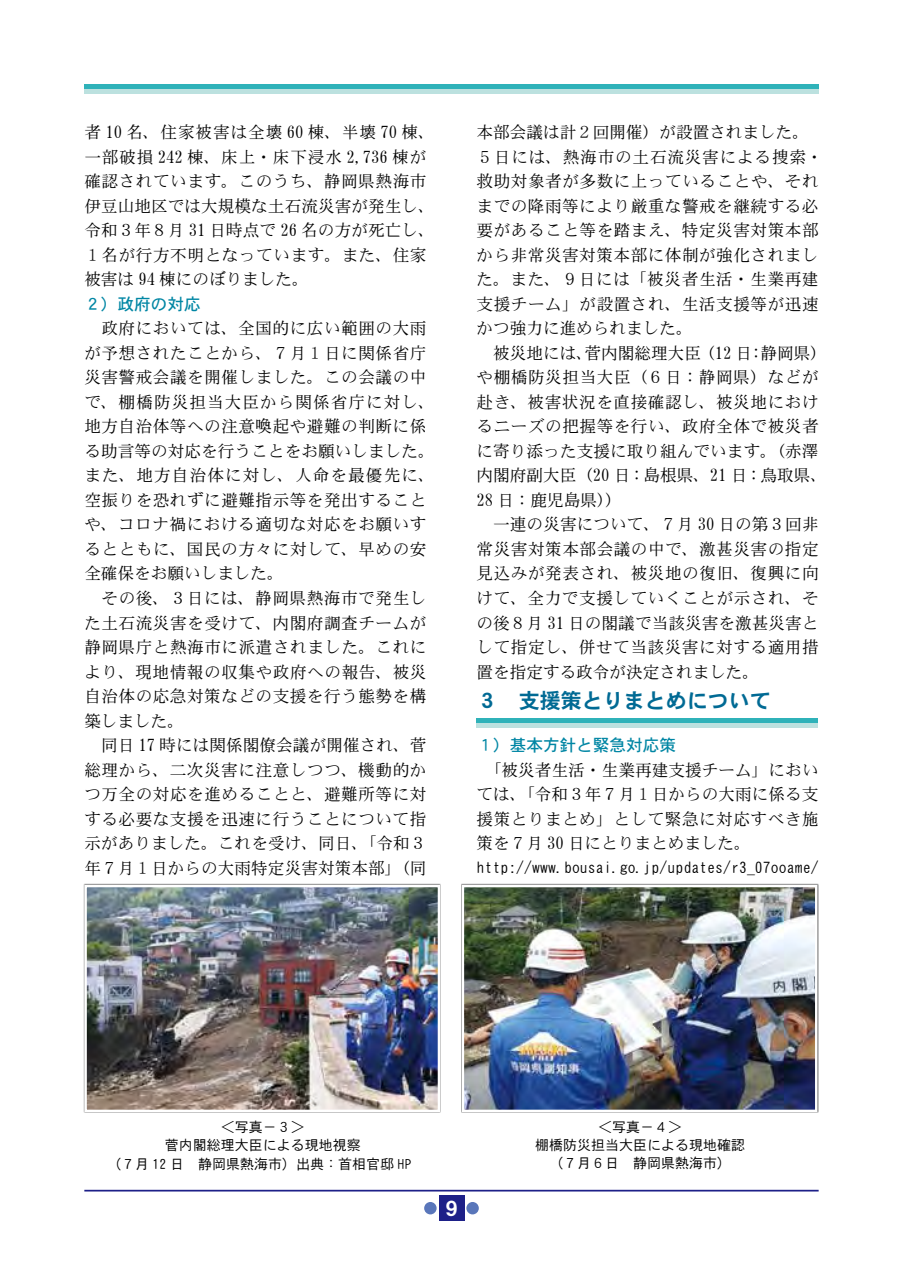
<style>
.page{position:relative;width:903px;height:1275px;background:#fff}
.page>*{position:absolute;margin:0;border:0;box-sizing:border-box;transform-origin:0 0}
.t1{font:21px "DFHS Gothic W7 WIN RKSJ H";color:#006a94}
.t2{font:21px "DFHS Gothic W7 WIN RKSJ H";color:#fff}
.t3{font:16.62px/24.5px "DFHS Mincho W3 WIN RKSJ H";letter-spacing:.03em;color:#000}
.t4{font:16.62px/24.5px "DFHS Mincho W3 WIN RKSJ H";letter-spacing:.005em;color:#000}
.t5{font:16.62px "DFHS Gothic W5 WIN RKSJ H";color:#0086a4}
.t6{font:15.75px "DFHS Gothic W3 WIN RKSJ H";letter-spacing:.005em;color:#000}
.t7{font:14px/18.4px "DFHS Gothic W3 WIN RKSJ H";color:#000;text-align:center}
</style>
<div class="page">
<hr style="left:84px;top:1190px;width:735px;height:1px;background:#1d2088">
<div style="left:439px;top:1196px;width:25px;height:25px;background:#1d2088"></div>
<div style="left:466px;top:1202px;width:13px;height:12px;background:#5976ba;border-radius:50%"></div>
<div style="left:424px;top:1202px;width:13px;height:12px;background:#5976ba;border-radius:50%"></div>
<div style="left:84px;top:89px;width:735px;height:5px;background:#bce1df"></div>
<div style="left:84px;top:84px;width:735px;height:5px;background:#2fb2b9"></div>
<hr style="left:477px;top:723px;width:341px;height:4px;background:#bce1df">
<div style="left:477px;top:718px;width:341px;height:5px;background:#2fb2b9"></div>
<img style="left:87px;top:888px;width:350px;height:221px">
<div style="left:84px;top:885px;width:356px;height:227px;border:2px solid #fff"></div>
<img style="left:465px;top:888px;width:349px;height:221px">
<div style="left:462px;top:885px;width:355px;height:227px;border:2px solid #fff"></div>
<p class="t4" style="left:84px;top:121px;width:352px">者 10 名、住家被害は全壊 60 棟、半壊 70 棟、一部破損 242 棟、床上・床下浸水 2,736 棟が確認されています。このうち、静岡県熱海市伊豆山地区では大規模な土石流災害が発生し、令和３年８月 31 日時点で 26 名の方が死亡し、<br>１名が行方不明となっています。また、住家被害は 94 棟にのぼりました。</p>
<p class="t5" style="left:84px;top:296px;width:118px">２）政府の対応</p>
<p class="t3" style="left:84px;top:317px;width:352px">　政府においては、全国的に広い範囲の大雨が予想されたことから、７月１日に関係省庁災害警戒会議を開催しました。この会議の中で、棚橋防災担当大臣から関係省庁に対し、地方自治体等への注意喚起や避難の判断に係る助言等の対応を行うことをお願いしました。また、地方自治体に対し、人命を最優先に、空振りを恐れずに避難指示等を発出することや、コロナ禍における適切な対応をお願いするとともに、国民の方々に対して、早めの安全確保をお願いしました。<br>　その後、３日には、静岡県熱海市で発生した土石流災害を受けて、内閣府調査チームが静岡県庁と熱海市に派遣されました。これにより、現地情報の収集や政府への報告、被災自治体の応急対策などの支援を行う態勢を構築しました。<br>　同日 17 時には関係閣僚会議が開催され、菅総理から、二次災害に注意しつつ、機動的かつ万全の対応を進めることと、避難所等に対する必要な支援を迅速に行うことについて指示がありました。これを受け、同日、「令和３年７月１日からの大雨特定災害対策本部」（同</p>
<p class="t3" style="left:476px;top:121px;width:352px">本部会議は計２回開催）が設置されました。<br>５日には、熱海市の土石流災害による捜索・救助対象者が多数に上っていることや、それまでの降雨等により厳重な警戒を継続する必要があること等を踏まえ、特定災害対策本部から非常災害対策本部に体制が強化されました。また、９日には「被災者生活・生業再建支援チーム」が設置され、生活支援等が迅速かつ強力に進められました。<br>　被災地には、菅内閣総理大臣（12 日：静岡県）や棚橋防災担当大臣（６日：静岡県）などが赴き、被害状況を直接確認し、被災地におけるニーズの把握等を行い、政府全体で被災者に寄り添った支援に取り組んでいます。（赤澤内閣府副大臣（20 日：島根県、21 日：鳥取県、<br>28 日：鹿児島県））<br>　一連の災害について、７月 30 日の第３回非常災害対策本部会議の中で、激甚災害の指定見込みが発表され、被災地の復旧、復興に向けて、全力で支援していくことが示され、その後８月 31 日の閣議で当該災害を激甚災害として指定し、併せて当該災害に対する適用措置を指定する政令が決定されました。</p>
<p class="t1" style="left:477px;top:690px;width:295px">３　支援策とりまとめについて</p>
<p class="t5" style="left:476px;top:737px;width:201px">１）基本方針と緊急対応策</p>
<p class="t3" style="left:476px;top:758px;width:344px;text-align:justify">　「被災者生活・生業再建支援チーム」においては、「令和３年７月１日からの大雨に係る支援策とりまとめ」として緊急に対応すべき施策を７月 30 日にとりまとめました。</p>
<p class="t6" style="left:476px;top:859px;width:343px">http://www.bousai.go.jp/updates/r3_07ooame/</p>
<p class="t7" style="left:107px;top:1118px;width:306px">＜写真－３＞<br>菅内閣総理大臣による現地視察<br>（７月 12 日　静岡県熱海市）出典：首相官邸 HP</p>
<p class="t7" style="left:535px;top:1118px;width:211px">＜写真－４＞<br>棚橋防災担当大臣による現地確認（７月６日　静岡県熱海市）</p>
<p class="t2" style="left:441px;top:1198px;width:22px">９</p>
</div>
